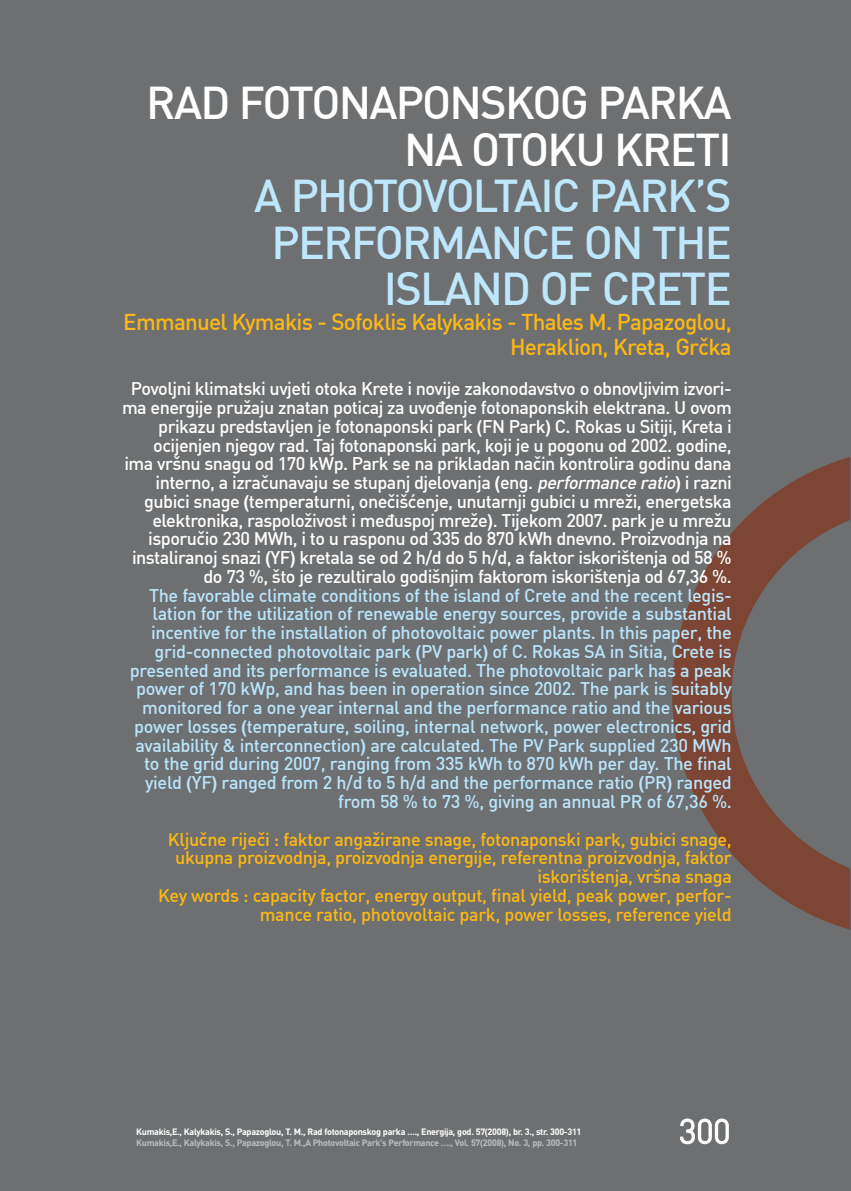
<style>
.page{position:relative;width:851px;height:1191px;background:#fff}
.page>*{position:absolute;margin:0;border:0;box-sizing:border-box;transform-origin:0 0}
.t1{font:700 45px/46.5px "DINLT";letter-spacing:-.04em;color:#bee7fb;text-align:right}
.t2{font:700 45px/46.5px "DINLT";letter-spacing:-.04em;color:#fff;text-align:right}
.t3{font:700 22.5px/24.8px "DINLT";letter-spacing:-.035em;color:#fdb813;text-align:right}
.t4{font:700 18px/18.8px "DINLT";letter-spacing:-.02em;color:#b9e5fb;text-align:right}
.t5{font:700 18px/18.8px "DINLT";letter-spacing:-.03em;color:#fff;text-align:right}
.t6{font:700 18px/18.8px "DINLT";letter-spacing:-.02em;color:#fdb813;text-align:right}
.t7{font:700 9px/10.8px "DIN";letter-spacing:-.035em;color:#fff}
.s1{font-family:"Arial"}
.s2{font-style:italic}
.s3{color:#bcbdc0}
.s4{font-family:"Arial";color:#bcbdc0}
</style>
<div class="page">
<div style="left:0;top:0;width:850px;height:1191px;background:#6d6f71"></div>
<svg style="left:672px;top:457px;width:178px;height:472px"></svg>
<svg style="left:680px;top:1118px;width:49px;height:27px"></svg>
<h1 class="t2" style="left:146px;top:78px;width:587px">RAD FOTONAPONSKOG PARKA<br>NA OTOKU KRETI</h1>
<h1 class="t1" style="left:254px;top:171px;width:479px">A PHOTOVOLTAIC PARK’S<br>PERFORMANCE ON THE<br>ISLAND OF CRETE</h1>
<p class="t3" style="left:123px;top:308px;width:610px">Emmanuel Kymakis - Sofoklis Kalykakis - Thales M. Papazoglou,<br>Heraklion, Kreta, Grčka</p>
<p class="t5" style="left:122px;top:378px;width:611px">Povoljni klimatski uvjeti otoka Krete i novije zakonodavstvo o obnovljivim izvori&shy;ma energije pružaju znatan poticaj za uvođenje fotonaponskih elektrana. U ovom prikazu predstavljen je fotonaponski park <span class="s1">(</span>FN Park<span class="s1">)</span> C. Rokas u Sitiji, Kreta i ocijenjen njegov rad. Taj fotonaponski park, koji je u pogonu od 2002. godine, ima vršnu snagu od 170 kWp. Park se na prikladan način kontrolira godinu dana interno, a izračunavaju se stupanj djelovanja <span class="s1">(</span>eng. <span class="s2">performance ratio</span><span class="s1">)</span> i razni gubici snage <span class="s1">(</span>temperaturni, onečišćenje, unutarnji gubici u mreži, energetska elektronika, raspoloživost i međuspoj mreže<span class="s1">)</span>. Tijekom 2007. park je u mrežu isporučio 230 MWh, i to u rasponu od 335 do 870 kWh dnevno. Proizvodnja na instaliranoj snazi <span class="s1">(</span>YF<span class="s1">)</span> kretala se od 2 h/d do 5 h/d, a faktor iskorištenja od 58 % do 73 %, što je rezultiralo godišnjim faktorom iskorištenja od 67,36 %.</p>
<p class="t4" style="left:130px;top:585px;width:603px">The favorable climate conditions of the island of Crete and the recent legis&shy;lation for the utilization of renewable energy sources, provide a substantial incentive for the installation of photovoltaic power plants. In this paper, the grid-connected photovoltaic park <span class="s1">(</span>PV park<span class="s1">)</span> of C. Rokas SA in Sitia, Crete is presented and its performance is evaluated. The photovoltaic park has a peak power of 170 kWp, and has been in operation since 2002. The park is suitably monitored for a one year internal and the performance ratio and the various power losses <span class="s1">(</span>temperature, soiling, internal network, power electronics, grid availability &amp; interconnection<span class="s1">)</span> are calculated. The PV Park supplied 230 MWh to the grid during 2007, ranging from 335 kWh to 870 kWh per day. The final yield <span class="s1">(</span>YF<span class="s1">)</span> ranged from 2 h/d to 5 h/d and the performance ratio <span class="s1">(</span>PR<span class="s1">)</span> ranged from 58 % to 73 %, giving an annual PR of 67,36 %.</p>
<p class="t6" style="left:158px;top:828px;width:575px">Ključne riječi : faktor angažirane snage, fotonaponski park, gubici snage, ukupna proizvodnja, proizvodnja energije, referentna proizvodnja, faktor iskorištenja, vršna snaga<br>Key words : capacity factor, energy output, final yield, peak power, perfor&shy;mance ratio, photovoltaic park, power losses, reference yield</p>
<p class="t7" style="left:136px;top:1125px;width:447px">Kumakis,E., Kalykakis, S., Papazoglou, T. M., Rad fotonaponskog parka …., Energija, god. 57<span class="s1">(</span>2008<span class="s1">)</span>, br. 3., str. 300-311<br><span class="s3">Kumakis,E., Kalykakis, S., Papazoglou, T. M.,A Photovoltaic Park's Performance …., Vol. 57</span><span class="s4">(</span><span class="s3">2008</span><span class="s4">)</span><span class="s3">, No. 3, pp. 300-311</span></p>
</div>
